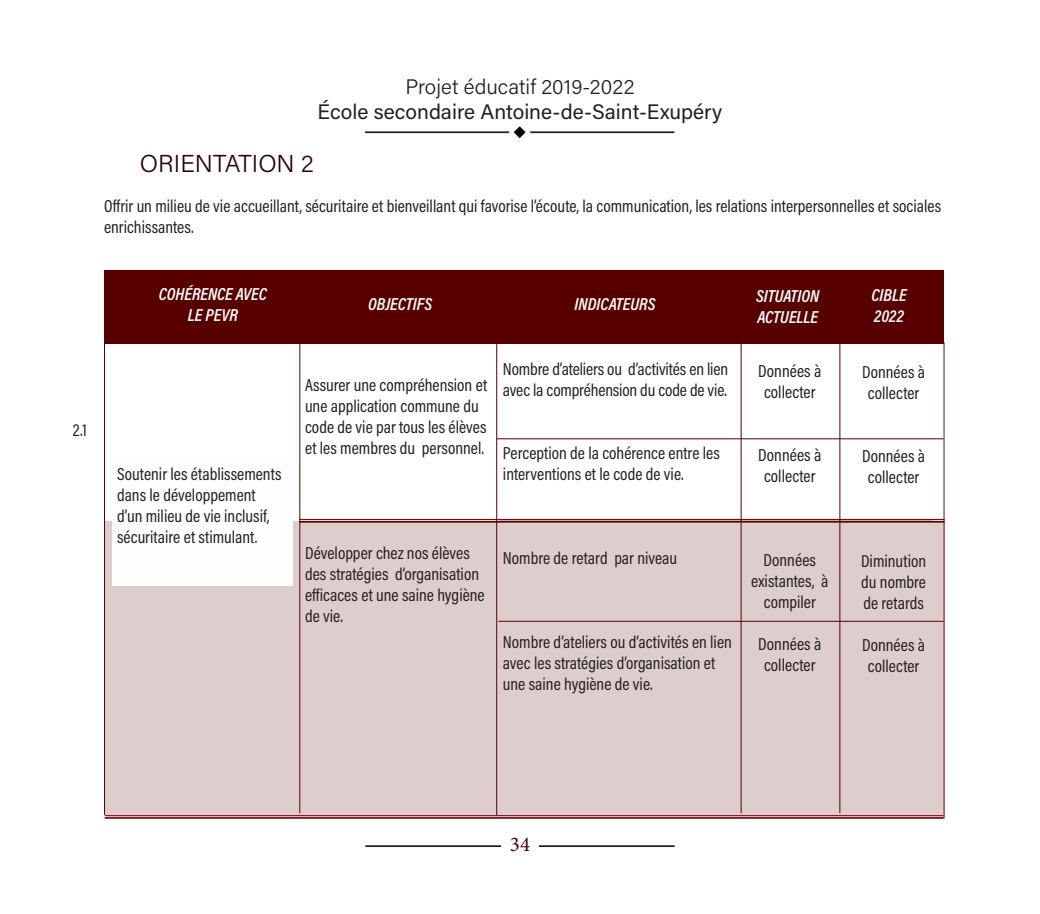
<style>
.page{position:relative;width:1040px;height:914px;background:#fff}
.page>*{position:absolute;margin:0;border:0;box-sizing:border-box;transform-origin:0 0}
.titres_tds_2{font:300 24.5px "Acumin Pro";color:#2a010a}
.t1{font:21px "Acumin Pro";color:#231f20}
.t2{font:300 21px "Acumin Pro";color:#231f20}
.t3{font:21px "Minion Pro";color:#4b000a}
.corps_du_texte{font:17.5px/21px "Acumin Pro Cond";color:#231f20}
.corps_du_texte-2{font:italic 600 17.5px/21px "Acumin Pro Cond";color:#fff}
</style>
<div class="page">
<hr style="left:365px;top:845px;width:309px;height:2px;background:#231f20">
<hr style="left:365px;top:131px;width:309px;height:2px;background:#231f20">
<svg style="left:506px;top:126px;width:27px;height:12px"></svg>
<div style="left:500px;top:835px;width:38px;height:22px;background:#fff"></div>
<div style="left:105px;top:521px;width:839px;height:296px;background:#decdcd"></div>
<div style="left:104px;top:271px;width:840px;height:73px;background:#580000"></div>
<hr style="left:104px;top:344px;width:1px;height:470px;background:#580000">
<hr style="left:299px;top:342px;width:1px;height:471px;background:#580000">
<hr style="left:496px;top:344px;width:1px;height:471px;background:#580000">
<hr style="left:740px;top:342px;width:1px;height:471px;background:#580000">
<hr style="left:839px;top:342px;width:1px;height:471px;background:#580000">
<hr style="left:943px;top:342px;width:1px;height:476px;background:#850913">
<hr style="left:496px;top:438px;width:447px;height:1px;background:#580000">
<hr style="left:498px;top:621px;width:445px;height:1px;background:#580000">
<hr style="left:105px;top:815px;width:838px;height:1px;background:#850913">
<hr style="left:105px;top:817px;width:838px;height:1px;background:#850913">
<hr style="left:299px;top:519px;width:645px;height:1px;background:#580000">
<hr style="left:299px;top:521px;width:645px;height:1px;background:#580000">
<div style="left:112px;top:459px;width:180px;height:127px;background:#fffefc"></div>
<p class="t2" style="left:405px;top:72px;width:230px">Projet éducatif 2019-2022</p>
<p class="t1" style="left:317px;top:97px;width:406px">École secondaire Antoine-de-Saint-Exupéry</p>
<p class="titres_tds_2" style="left:140px;top:146px;width:175px">ORIENTATION 2</p>
<p class="corps_du_texte" style="left:104px;top:195px;width:838px">Offrir un milieu de vie accueillant, sécuritaire et bienveillant qui favorise l’écoute, la communication, les relations interpersonnelles et sociales enrichissantes.</p>
<p class="corps_du_texte" style="left:73px;top:419px;width:15px">2.1</p>
<p class="corps_du_texte-2" style="left:159px;top:283px;width:109px;text-align:center">COHÉRENCE AVEC<br>LE PEVR</p>
<p class="corps_du_texte" style="left:117px;top:463px;width:166px">Soutenir les établissements dans le développement d’un milieu de vie inclusif, sécuritaire et stimulant.</p>
<p class="corps_du_texte-2" style="left:574px;top:293px;width:82px">INDICATEURS</p>
<p class="corps_du_texte-2" style="left:871px;top:284px;width:37px">CIBLE<br>2022</p>
<p class="corps_du_texte-2" style="left:368px;top:293px;width:66px">OBJECTIFS</p>
<p class="corps_du_texte-2" style="left:756px;top:285px;width:65px">SITUATION<br>ACTUELLE</p>
<p class="corps_du_texte" style="left:305px;top:374px;width:184px">Assurer une compréhension et une application commune du code de vie par tous les élèves et les membres du personnel.</p>
<p class="corps_du_texte" style="left:503px;top:358px;width:227px">Nombre d’ateliers ou d’activités en lien avec la compréhension du code de vie.</p>
<p class="corps_du_texte" style="left:503px;top:442px;width:218px">Perception de la cohérence entre les interventions et le code de vie.</p>
<p class="corps_du_texte" style="left:758px;top:360px;width:65px;text-align:center">Données à collecter</p>
<p class="corps_du_texte" style="left:758px;top:444px;width:65px;text-align:center">Données à collecter</p>
<p class="corps_du_texte" style="left:305px;top:542px;width:181px">Développer chez nos élèves des stratégies d’organisation efficaces et une saine hygiène de vie.</p>
<p class="corps_du_texte" style="left:503px;top:547px;width:176px">Nombre de retard par niveau</p>
<p class="corps_du_texte" style="left:503px;top:631px;width:230px">Nombre d’ateliers ou d’activités en lien avec les stratégies d’organisation et une saine hygiène de vie.</p>
<p class="corps_du_texte" style="left:751px;top:549px;width:79px;text-align:center">Données existantes, à compiler</p>
<p class="corps_du_texte" style="left:758px;top:633px;width:65px;text-align:center">Données à collecter</p>
<p class="corps_du_texte" style="left:862px;top:361px;width:65px;text-align:center">Données à collecter</p>
<p class="corps_du_texte" style="left:862px;top:445px;width:65px;text-align:center">Données à collecter</p>
<p class="corps_du_texte" style="left:861px;top:550px;width:67px;text-align:justify">Diminution du nombre de retards</p>
<p class="corps_du_texte" style="left:862px;top:634px;width:65px;text-align:center">Données à collecter</p>
<p class="t3" style="left:510px;top:830px;width:22px">34</p>
</div>
